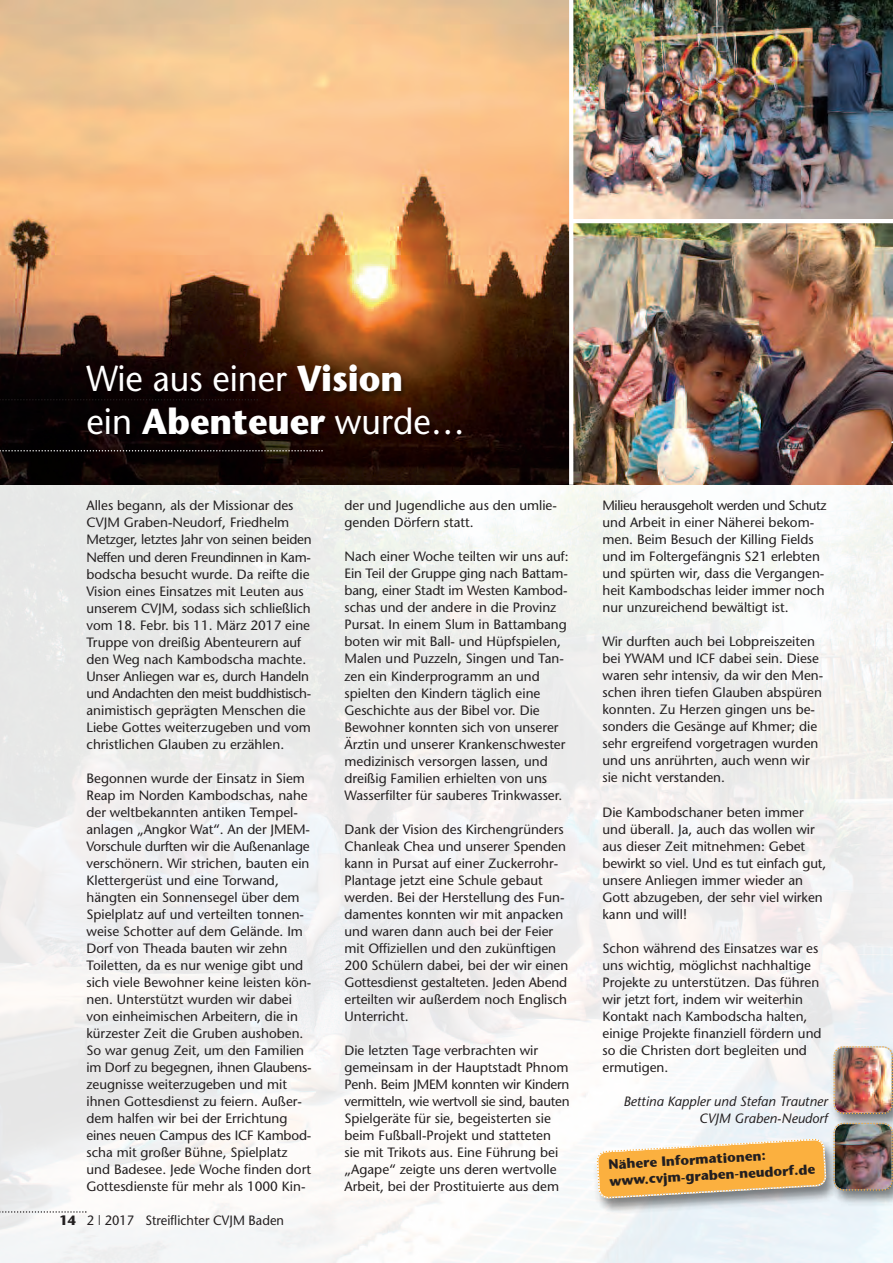
<style>
.page{position:relative;width:893px;height:1263px;background:#fff}
.page>*{position:absolute;margin:0;border:0;box-sizing:border-box;transform-origin:0 0}
.t1{font:36px/42.5px "Stone Sans";color:#fff;scale:.95 1}
.t2{font:13.5px/17px "Stone Sans";color:#231f20}
.t3{font:italic 13.5px/17px "Stone Sans";color:#231f20;text-align:right}
.t4{font:700 13.5px/16.4px "Stone Sans";color:#231f20}
.t5{font:13.5px "Stone Sans";color:#231f20;scale:.95 1}
.s1{font-weight:700}
</style>
<div class="page">
<img style="left:0;top:0;width:893px;height:1263px">
<svg style="left:0;top:0;width:569px;height:485px;background:#c59467"></svg>
<img style="left:573px;top:0;width:319px;height:219px">
<img style="left:573px;top:223px;width:319px;height:262px">
<svg style="left:0;top:450px;width:78px;height:1px"></svg>
<svg style="left:0;top:1211px;width:87px;height:2px"></svg>
<img style="left:827px;top:1040px;width:66px;height:77px">
<img style="left:833px;top:1045px;width:60px;height:70px">
<img style="left:827px;top:1117px;width:66px;height:93px">
<img style="left:833px;top:1122px;width:60px;height:69px">
<svg style="left:0;top:399px;width:78px;height:1px"></svg>
<img style="left:78px;top:352px;width:429px;height:119px">
<img style="left:588px;top:1131px;width:258px;height:88px">
<svg style="left:597px;top:1138px;width:228px;height:61px;background:#eeb867"></svg>
<svg style="left:569px;top:0;width:4px;height:485px"></svg>
<hr style="left:571px;top:219px;width:322px;height:4px;background:#fff">
<h1 class="t1" style="left:87px;top:361px;width:400px">Wie aus einer <span class="s1">Vision<br></span>ein <span class="s1">Abenteuer</span> wurde…</h1>
<p class="t2" style="left:87px;top:499px;width:227px">Alles begann, als der Missionar des CVJM Graben-Neudorf, Friedhelm Metzger, letztes Jahr von seinen beiden Neffen und deren Freundinnen in Kam&shy;bodscha besucht wurde. Da reifte die Vision eines Einsatzes mit Leuten aus unserem CVJM, sodass sich schließlich vom 18. Febr. bis 11. März 2017 eine Truppe von dreißig Abenteurern auf den Weg nach Kambodscha machte.<br>Unser Anliegen war es, durch Handeln und Andachten den meist buddhistisch&shy;animistisch geprägten Menschen die Liebe Gottes weiterzugeben und vom christlichen Glauben zu erzählen.</p>
<p class="t2" style="left:87px;top:771px;width:227px">Begonnen wurde der Einsatz in Siem Reap im Norden Kambodschas, nahe der weltbekannten antiken Tempel&shy;anlagen „Angkor Wat“. An der JMEM-Vorschule durften wir die Außenanlage verschönern. Wir strichen, bauten ein Klettergerüst und eine Torwand, hängten ein Sonnensegel über dem Spielplatz auf und verteilten tonnen&shy;weise Schotter auf dem Gelände. Im Dorf von Theada bauten wir zehn Toiletten, da es nur wenige gibt und sich viele Bewohner keine leisten kön&shy;nen. Unterstützt wurden wir dabei von einheimischen Arbeitern, die in kürzester Zeit die Gruben aushoben.<br>So war genug Zeit, um den Familien im Dorf zu begegnen, ihnen Glaubens&shy;zeugnisse weiterzugeben und mit ihnen Gottesdienst zu feiern. Außer&shy;dem halfen wir bei der Errichtung eines neuen Campus des ICF Kambod&shy;scha mit großer Bühne, Spielplatz und Badesee. Jede Woche finden dort Gottesdienste für mehr als 1000 Kin-</p>
<p class="t5" style="left:60px;top:1215px;width:238px"><span class="s1">14</span> 2 | 2017 Streiflichter CVJM Baden</p>
<p class="t2" style="left:344px;top:499px;width:214px">der und Jugendliche aus den umlie&shy;genden Dörfern statt.</p>
<p class="t2" style="left:344px;top:550px;width:226px">Nach einer Woche teilten wir uns auf:<br>Ein Teil der Gruppe ging nach Battam&shy;bang, einer Stadt im Westen Kambod&shy;schas und der andere in die Provinz Pursat. In einem Slum in Battambang boten wir mit Ball- und Hüpfspielen, Malen und Puzzeln, Singen und Tan&shy;zen ein Kinderprogramm an und spielten den Kindern täglich eine Geschichte aus der Bibel vor. Die Bewohner konnten sich von unserer Ärztin und unserer Krankenschwester medizinisch versorgen lassen, und dreißig Familien erhielten von uns Wasserfilter für sauberes Trinkwasser.</p>
<p class="t2" style="left:344px;top:822px;width:225px">Dank der Vision des Kirchengründers Chanleak Chea und unserer Spenden kann in Pursat auf einer Zuckerrohr-Plantage jetzt eine Schule gebaut werden. Bei der Herstellung des Fun&shy;damentes konnten wir mit anpacken und waren dann auch bei der Feier mit Offiziellen und den zukünftigen 200 Schülern dabei, bei der wir einen Gottesdienst gestalteten. Jeden Abend erteilten wir außerdem noch Englisch Unterricht.</p>
<p class="t2" style="left:344px;top:1043px;width:227px">Die letzten Tage verbrachten wir gemeinsam in der Hauptstadt Phnom Penh. Beim JMEM konnten wir Kindern vermitteln, wie wertvoll sie sind, bauten Spielgeräte für sie, begeisterten sie beim Fußball-Projekt und statteten sie mit Trikots aus. Eine Führung bei „Agape“ zeigte uns deren wertvolle Arbeit, bei der Prostituierte aus dem</p>
<p class="t2" style="left:602px;top:498px;width:225px">Milieu herausgeholt werden und Schutz und Arbeit in einer Näherei bekom&shy;men. Beim Besuch der Killing Fields und im Foltergefängnis S21 erlebten und spürten wir, dass die Vergangen&shy;heit Kambodschas leider immer noch nur unzureichend bewältigt ist.</p>
<p class="t2" style="left:602px;top:635px;width:222px">Wir durften auch bei Lobpreiszeiten bei YWAM und ICF dabei sein. Diese waren sehr intensiv, da wir den Men&shy;schen ihren tiefen Glauben abspüren konnten. Zu Herzen gingen uns be&shy;sonders die Gesänge auf Khmer; die sehr ergreifend vorgetragen wurden und uns anrührten, auch wenn wir sie nicht verstanden.</p>
<p class="t2" style="left:602px;top:805px;width:225px">Die Kambodschaner beten immer und überall. Ja, auch das wollen wir aus dieser Zeit mitnehmen: Gebet bewirkt so viel. Und es tut einfach gut, unsere Anliegen immer wieder an<br>Gott abzugeben, der sehr viel wirken kann und will!</p>
<p class="t2" style="left:602px;top:941px;width:221px">Schon während des Einsatzes war es uns wichtig, möglichst nachhaltige<br>Projekte zu unterstützen. Das führen wir jetzt fort, indem wir weiterhin<br>Kontakt nach Kambodscha halten, einige Projekte finanziell fördern und so die Christen dort begleiten und ermutigen.</p>
<p class="t3" style="left:623px;top:1094px;width:206px">Bettina Kappler und Stefan Trautner<br>CVJM Graben-Neudorf</p>
<p class="t4" style="left:608px;top:1157px;width:208px;rotate:-3deg">Nähere Informationen: www.cvjm-graben-neudorf.de</p>
</div>
